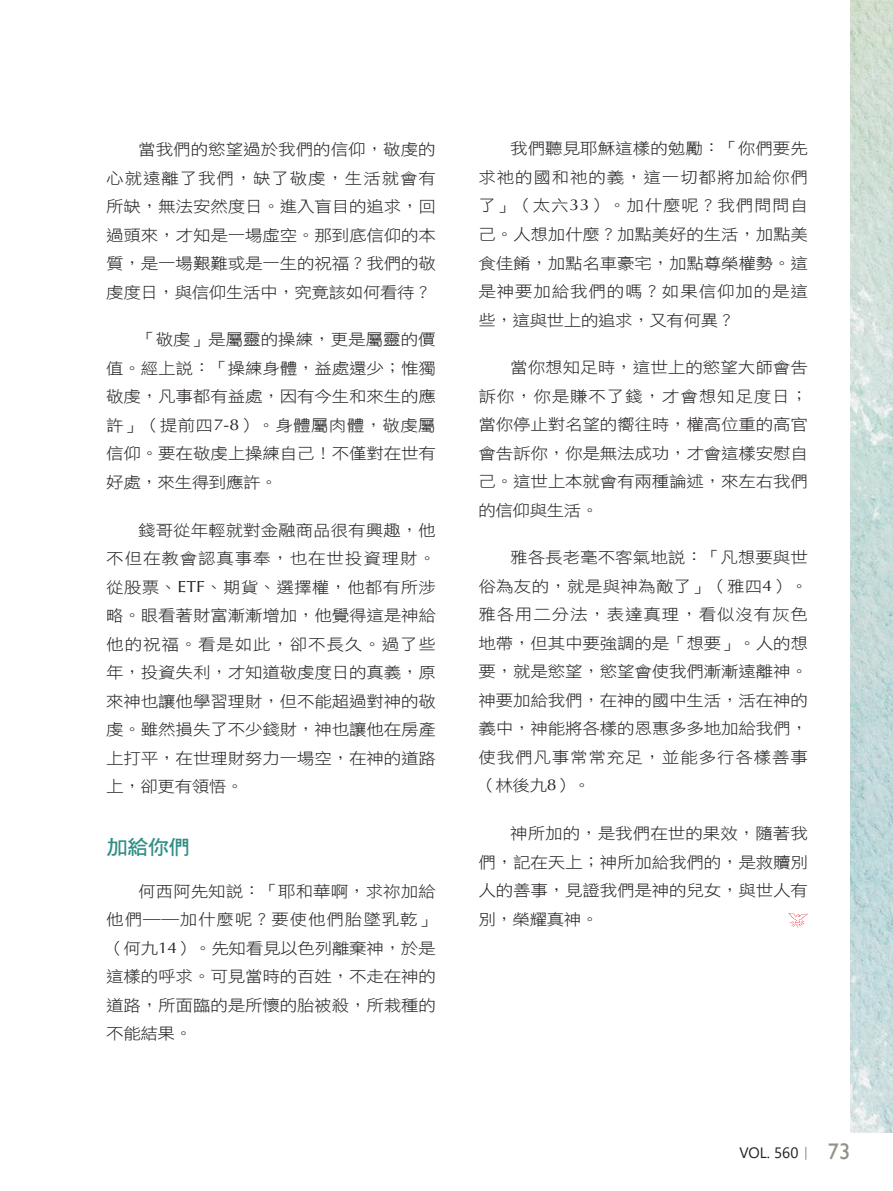
<style>
.page{position:relative;width:893px;height:1191px;background:#fff}
.page>*{position:absolute;margin:0;border:0;box-sizing:border-box;transform-origin:0 0}
.大標{font:20.25px "DF Hei W7 WIN BF";color:#308e84;scale:1.08 1}
.t1{font:15.75px/28.5px "DF Hei W3 WIN BF";letter-spacing:-.01em;color:#231f20;text-align:justify;scale:1.11 1}
.t2{font:15px "Segoe UI";color:#231f20}
.s1{font-family:"Optima"}
.s2{font-family:"Adobe Ming Std";font-weight:300}
.s3{font-family:"Gill Sans";font-size:22.5px;color:#959086}
</style>
<div class="page">
<svg style="left:788px;top:913px;width:20px;height:14px"></svg>
<img style="left:850px;top:0;width:43px;height:1132px">
<p class="t1" style="left:106px;top:135px;width:298px;text-indent:32px">當我們的慾望過於我們的信仰，敬虔的心就遠離了我們，缺了敬虔，生活就會有所缺，無法安然度日。進入盲目的追求，回過頭來，才知是一場虛空。那到底信仰的本質，是一場艱難或是一生的祝福？我們的敬虔度日，與信仰生活中，究竟該如何看待？</p>
<p class="t1" style="left:106px;top:325px;width:298px;text-indent:32px">「敬虔」是屬靈的操練，更是屬靈的價值。經上說：「操練身體，益處還少；惟獨敬虔，凡事都有益處，因有今生和來生的應許」（提前四<span class="s1">7-8</span>）。身體屬肉體，敬虔屬信仰。要在敬虔上操練自己！不僅對在世有好處，來生得到應許。</p>
<p class="t1" style="left:106px;top:515px;width:298px;text-indent:32px">錢哥從年輕就對金融商品很有興趣，他不但在教會認真事奉，也在世投資理財。從股票、<span class="s1">ETF</span>、期貨、選擇權，他都有所涉略。眼看著財富漸漸增加，他覺得這是神給他的祝福。看是如此，卻不長久。過了些年，投資失利，才知道敬虔度日的真義，原來神也讓他學習理財，但不能超過對神的敬虔。雖然損失了不少錢財，神也讓他在房產上打平，在世理財努力一場空，在神的道路上，卻更有領悟。</p>
<p class="大標" style="left:106px;top:837px;width:79px">加給你們</p>
<p class="t1" style="left:106px;top:876px;width:298px;text-indent:32px">何西阿先知說：「耶和華啊，求祢加給他們――加什麼呢？要使他們胎墜乳乾」（何九<span class="s1">14</span>）。先知看見以色列離棄神，於是這樣的呼求。可見當時的百姓，不走在神的道路，所面臨的是所懷的胎被殺，所栽種的不能結果。</p>
<p class="t1" style="left:478px;top:134px;width:298px;text-indent:32px">我們聽見耶穌這樣的勉勵：「你們要先求祂的國和祂的義，這一切都將加給你們了」（太六<span class="s1">33</span>）。加什麼呢？我們問問自己。人想加什麼？加點美好的生活，加點美食佳餚，加點名車豪宅，加點尊榮權勢。這是神要加給我們的嗎？如果信仰加的是這些，這與世上的追求，又有何異？</p>
<p class="t1" style="left:478px;top:353px;width:298px;text-indent:32px">當你想知足時，這世上的慾望大師會告訴你，你是賺不了錢，才會想知足度日；當你停止對名望的嚮往時，權高位重的高官會告訴你，你是無法成功，才會這樣安慰自己。這世上本就會有兩種論述，來左右我們的信仰與生活。</p>
<p class="t1" style="left:478px;top:543px;width:298px;text-indent:32px">雅各長老毫不客氣地說：「凡想要與世俗為友的，就是與神為敵了」（雅四<span class="s1">4</span>）。雅各用二分法，表達真理，看似沒有灰色地帶，但其中要強調的是「想要」。人的想要，就是慾望，慾望會使我們漸漸遠離神。神要加給我們，在神的國中生活，活在神的義中，神能將各樣的恩惠多多地加給我們，使我們凡事常常充足，並能多行各樣善事（林後九<span class="s1">8</span>）。</p>
<p class="t1" style="left:478px;top:819px;width:298px;text-indent:32px">神所加的，是我們在世的果效，隨著我們，記在天上；神所加給我們的，是救贖別人的善事，見證我們是神的兒女，與世人有別，榮耀真神。</p>
<p class="t2" style="left:739px;top:1138px;width:112px">VOL. 560<span class="s2">｜</span> <span class="s3">73</span></p>
</div>
